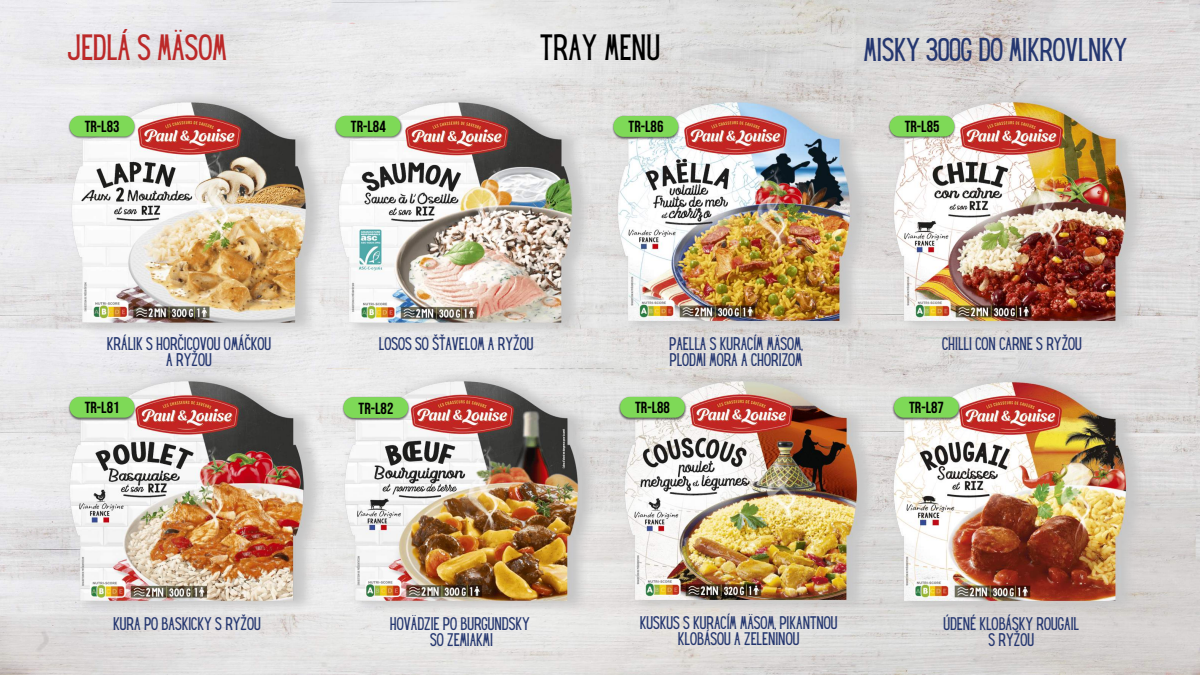
<style>
.page{position:relative;width:1200px;height:675px;background:#fff}
.page>*{position:absolute;margin:0;border:0;box-sizing:border-box;transform-origin:0 0}
.t1{font:32px "Hey Gotcha";color:#bc2929}
.t2{font:32px "Hey Gotcha";color:#000}
.t3{font:28.8px "Hey Gotcha";color:#253770}
.t4{font:16px/15.9px "Hey Gotcha";color:#253770;text-align:center}
.t5{font:16px "Bebas Neue";color:#000}
</style>
<div class="page">
<img style="left:0;top:0;width:1200px;height:675px">
<img style="left:39px;top:67px;width:266px;height:278px">
<img style="left:305px;top:67px;width:279px;height:278px">
<img style="left:37px;top:345px;width:274px;height:305px">
<img style="left:311px;top:345px;width:305px;height:305px">
<img style="left:584px;top:67px;width:277px;height:303px">
<img style="left:861px;top:67px;width:303px;height:280px">
<img style="left:591px;top:345px;width:303px;height:303px">
<img style="left:861px;top:347px;width:303px;height:303px">
<img style="left:611px;top:115px;width:70px;height:25px">
<svg style="left:613px;top:116px;width:65px;height:21px"></svg>
<img style="left:68px;top:114px;width:69px;height:26px">
<svg style="left:70px;top:116px;width:64px;height:21px"></svg>
<img style="left:334px;top:114px;width:69px;height:26px">
<svg style="left:336px;top:116px;width:65px;height:21px"></svg>
<img style="left:888px;top:114px;width:69px;height:26px">
<svg style="left:890px;top:116px;width:64px;height:21px"></svg>
<img style="left:68px;top:396px;width:69px;height:25px">
<svg style="left:70px;top:397px;width:64px;height:21px"></svg>
<img style="left:341px;top:396px;width:70px;height:25px">
<svg style="left:343px;top:397px;width:65px;height:21px"></svg>
<img style="left:618px;top:396px;width:69px;height:25px">
<svg style="left:620px;top:397px;width:65px;height:21px"></svg>
<img style="left:892px;top:396px;width:69px;height:25px">
<svg style="left:894px;top:397px;width:65px;height:21px"></svg>
<h1 class="t1" style="left:68px;top:35px;width:160px">JEDLÁ S MÄSOM</h1>
<h1 class="t2" style="left:540px;top:35px;width:120px">TRAY MENU</h1>
<h2 class="t3" style="left:864px;top:38px;width:264px">MISKY 300G DO MIKROVLNKY</h2>
<p class="t5" style="left:85px;top:118px;width:36px">TR-L83</p>
<p class="t5" style="left:351px;top:118px;width:36px">TR-L84</p>
<p class="t5" style="left:629px;top:118px;width:36px">TR-L86</p>
<p class="t5" style="left:905px;top:118px;width:36px">TR-L85</p>
<p class="t4" style="left:107px;top:337px;width:165px">KRÁLIK S HORČICOVOU OMÁČKOU<br>A RYŽOU</p>
<p class="t4" style="left:379px;top:337px;width:156px">LOSOS SO ŠŤAVELOM A RYŽOU</p>
<p class="t4" style="left:669px;top:337px;width:135px;text-align:left">PAELLA S KURACÍM MÄSOM,<br>PLODMI MORA A CHORIZOM</p>
<p class="t4" style="left:942px;top:338px;width:141px">CHILLI CON CARNE S RYŽOU</p>
<p class="t5" style="left:85px;top:399px;width:36px">TR-L81</p>
<p class="t5" style="left:359px;top:399px;width:36px">TR-L82</p>
<p class="t5" style="left:635px;top:399px;width:36px">TR-L88</p>
<p class="t5" style="left:909px;top:399px;width:36px">TR-L87</p>
<p class="t4" style="left:113px;top:618px;width:149px">KURA PO BASKICKY S RYŽOU</p>
<p class="t4" style="left:390px;top:618px;width:141px">HOVÄDZIE PO BURGUNDSKY<br>SO ZEMIAKMI</p>
<p class="t4" style="left:640px;top:616px;width:199px">KUSKUS S KURACÍM MÄSOM, PIKANTNOU<br>KLOBÁSOU A ZELENINOU</p>
<p class="t4" style="left:944px;top:617px;width:136px">ÚDENÉ KLOBÁSKY ROUGAIL<br>S RYŽOU</p>
</div>
